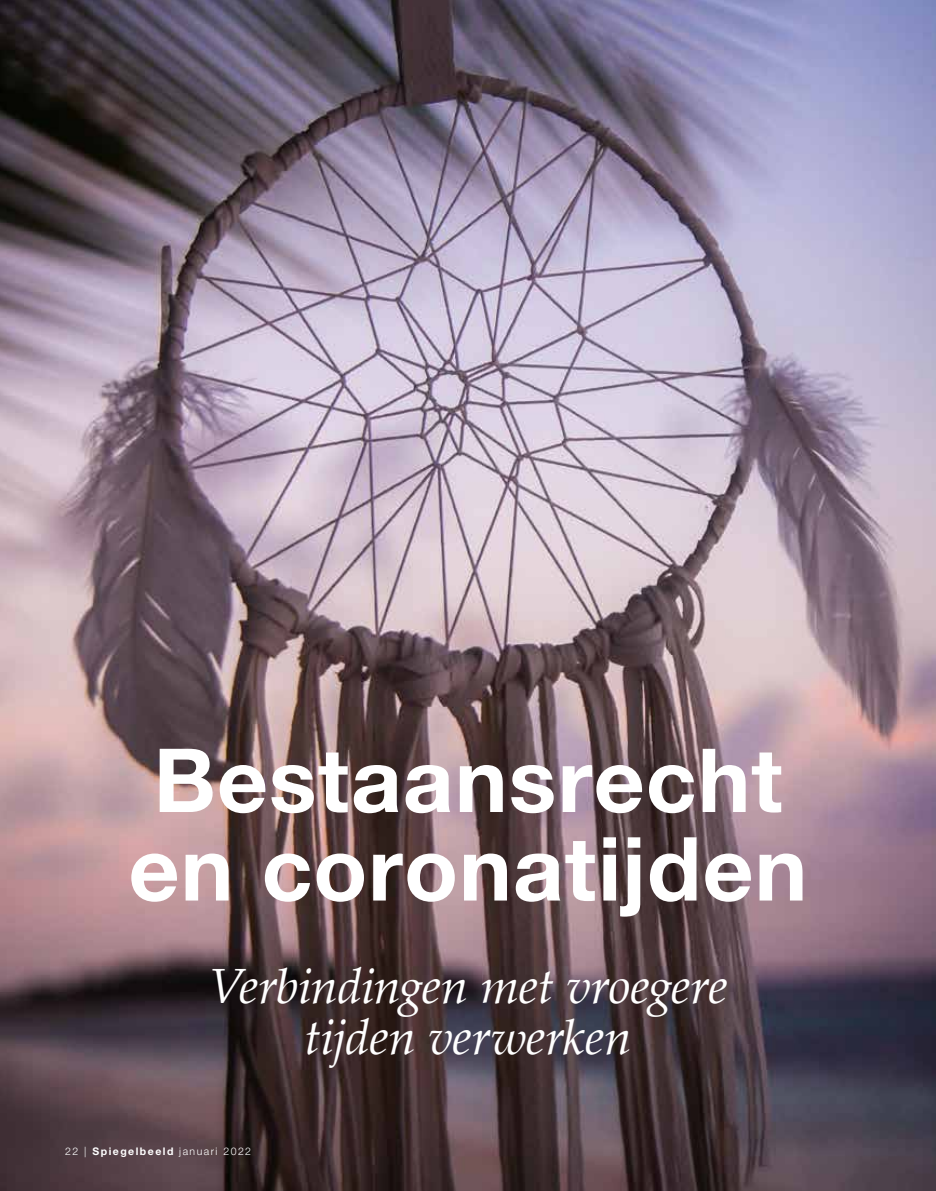
<style>
.page{position:relative;width:936px;height:1191px;background:#fff}
.page>*{position:absolute;margin:0;border:0;box-sizing:border-box;transform-origin:0 0}
.t1{font:700 88.5px/88.5px "Helvetica Neue LT";letter-spacing:.015em;color:#fff}
.t2{font:italic 49.5px/51px "Palatino";letter-spacing:-.015em;color:#fff;text-align:center}
.t3{font:300 10.5px "Helvetica Neue LT";letter-spacing:.14em;color:#fff}
.s1{font-weight:700}
</style>
<div class="page">
<img style="left:0;top:0;width:935px;height:1191px">
<h1 class="t1" style="left:129px;top:734px;width:680px">Bestaansrecht en coronatijden</h1>
<p class="t2" style="left:208px;top:959px;width:520px">Verbindingen met vroegere tijden verwerken</p>
<p class="t3" style="left:65px;top:1145px;width:187px">22 | <span class="s1">Spiegelbeeld</span> januari 2022</p>
</div>
